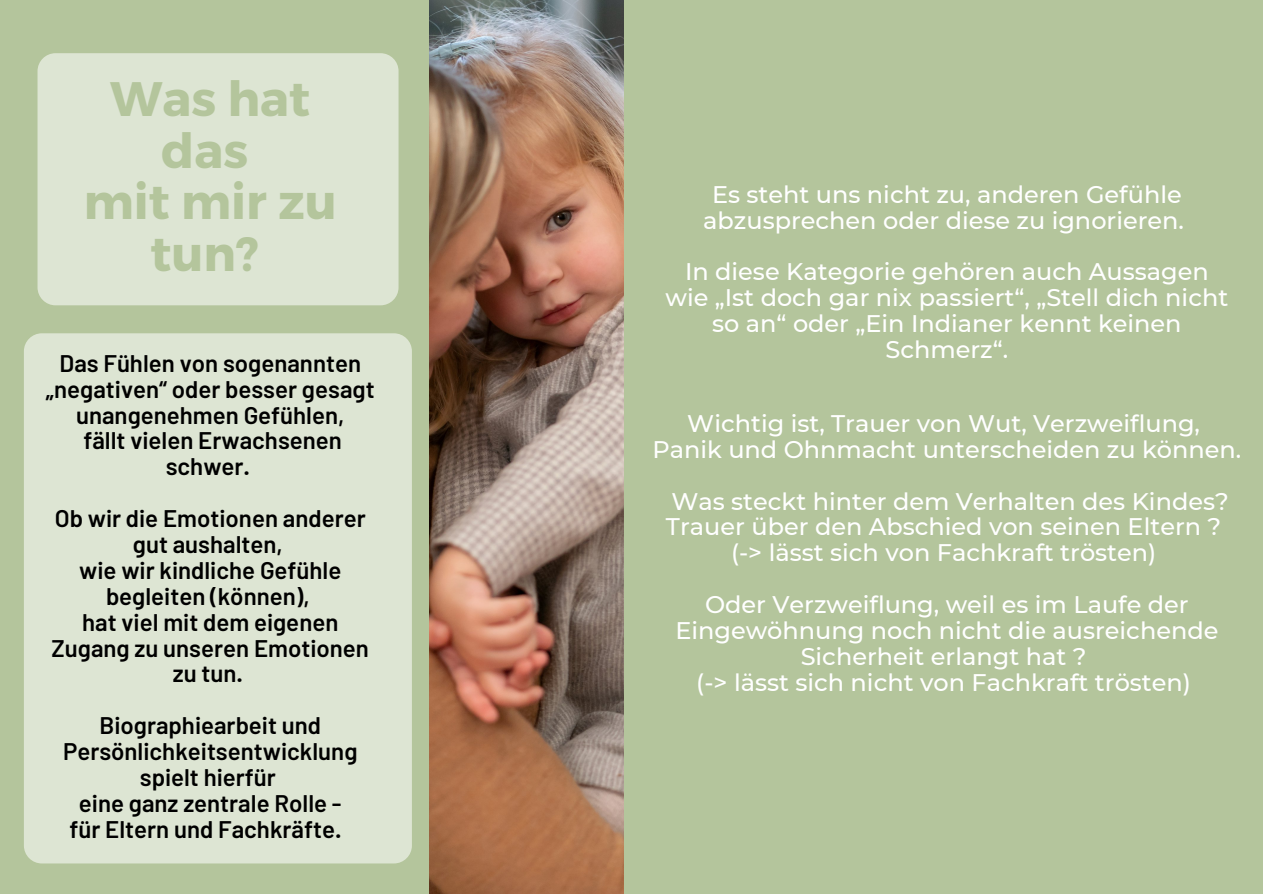
<style>
.page{position:relative;width:1263px;height:894px;background:#fff}
.page>*{position:absolute;margin:0;border:0;box-sizing:border-box;transform-origin:0 0}
.t1{font:700 48.3px "Montserrat";color:#b4c59c}
.t2{font:500 24px/25.8px "Montserrat";color:#fff;text-align:center}
.t3{font:600 24px/25.8px "Barlow";color:#000;text-align:center}
</style>
<div class="page">
<div style="left:0;top:0;width:1263px;height:893px;background:#b4c59c"></div>
<img style="left:430px;top:0;width:193px;height:893px">
<div style="left:24px;top:333px;width:388px;height:530px;background:#dde5d3;border-radius:18px"></div>
<div style="left:38px;top:53px;width:361px;height:252px;background:#dde5d3;border-radius:18px"></div>
<p class="t1" style="left:110px;top:68px;width:202px">Was hat</p>
<p class="t1" style="left:161px;top:119px;width:88px">das</p>
<p class="t1" style="left:84px;top:171px;width:255px">mit mir zu</p>
<p class="t1" style="left:150px;top:222px;width:110px">tun?</p>
<p class="t3" style="left:46px;top:349px;width:330px">Das Fühlen von sogenannten „negativen“ oder besser gesagt unangenehmen Gefühlen,</p>
<p class="t3" style="left:83px;top:427px;width:260px">fällt vielen Erwachsenen schwer.</p>
<p class="t3" style="left:55px;top:504px;width:312px">Ob wir die Emotionen anderer gut aushalten,</p>
<p class="t3" style="left:79px;top:556px;width:264px">wie wir kindliche Gefühle begleiten (können),</p>
<p class="t3" style="left:52px;top:608px;width:319px">hat viel mit dem eigenen<br>Zugang zu unseren Emotionen zu tun.</p>
<p class="t3" style="left:63px;top:711px;width:296px">Biographiearbeit und<br>Persönlichkeitsentwicklung spielt hierfür</p>
<p class="t3" style="left:79px;top:789px;width:264px">eine ganz zentrale Rolle -</p>
<p class="t3" style="left:69px;top:815px;width:274px">für Eltern und Fachkräfte.</p>
<p class="t2" style="left:703px;top:181px;width:482px">Es steht uns nicht zu, anderen Gefühle abzusprechen oder diese zu ignorieren.</p>
<p class="t2" style="left:665px;top:259px;width:564px">In diese Kategorie gehören auch Aussagen wie „Ist doch gar nix passiert“, „Stell dich nicht so an“ oder „Ein Indianer kennt keinen Schmerz“.</p>
<p class="t2" style="left:687px;top:410px;width:514px">Wichtig ist, Trauer von Wut, Verzweiflung,</p>
<p class="t2" style="left:652px;top:436px;width:590px">Panik und Ohnmacht unterscheiden zu können.</p>
<p class="t2" style="left:666px;top:488px;width:564px;text-align:left">Was steckt hinter dem Verhalten des Kindes?<br>Trauer über den Abschied von seinen Eltern ?</p>
<p class="t2" style="left:731px;top:539px;width:427px">(-&gt; lässt sich von Fachkraft trösten)</p>
<p class="t2" style="left:675px;top:591px;width:544px">Oder Verzweiflung, weil es im Laufe der<br>Eingewöhnung noch nicht die ausreichende<br>Sicherheit erlangt hat ?</p>
<p class="t2" style="left:696px;top:669px;width:496px">(-&gt; lässt sich nicht von Fachkraft trösten)</p>
</div>
